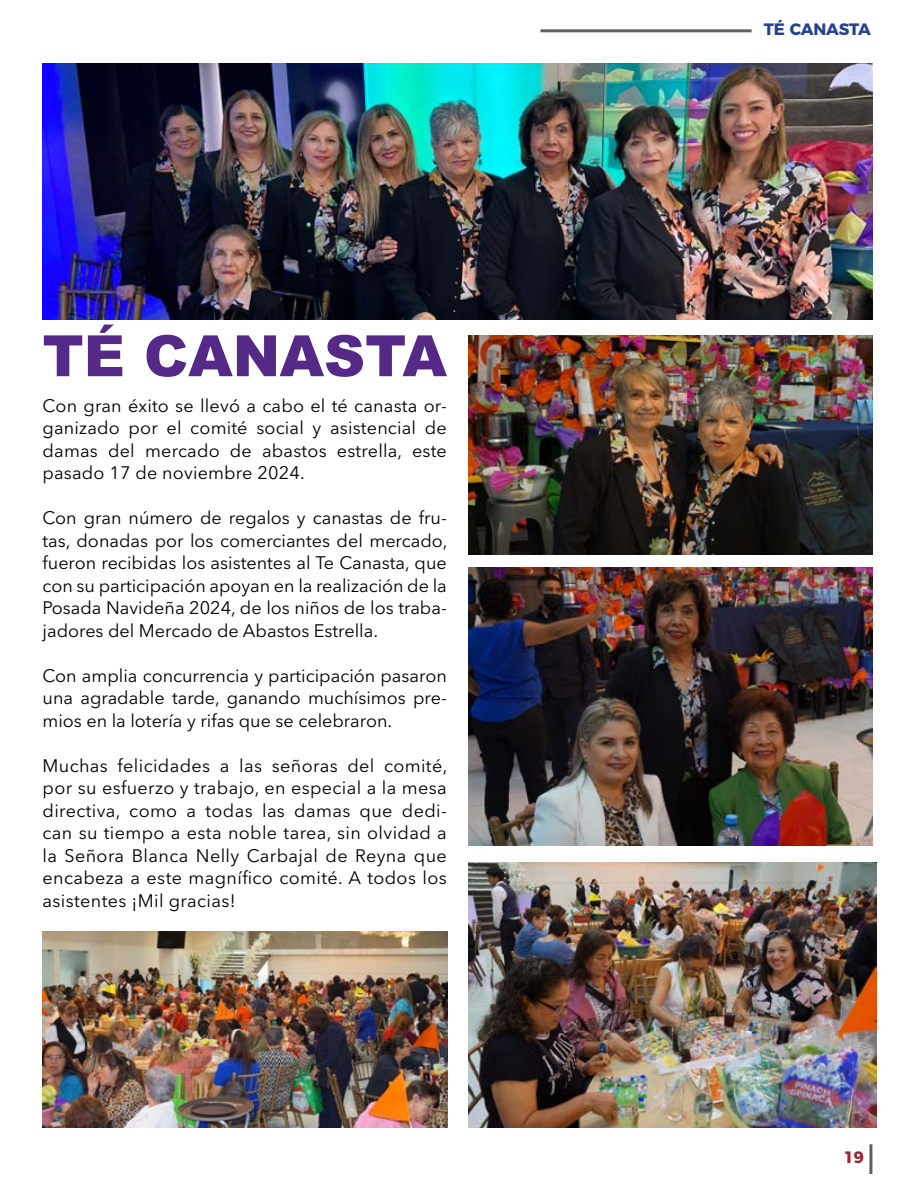
<style>
.page{position:relative;width:915px;height:1191px;background:#fff}
.page>*{position:absolute;margin:0;border:0;box-sizing:border-box;transform-origin:0 0}
.t1{font:900 57px "Arial";color:#552988}
.t2{font:18px/22.5px "Avenir Next LT Pro";color:#000;text-align:justify}
.t3{font:700 16.5px "Montserrat";letter-spacing:-.01em;color:#25408f}
.t4{font:700 16.5px "Montserrat";color:#9c2438}
</style>
<div class="page">
<hr style="left:869px;top:1144px;width:3px;height:30px;background:#000">
<svg style="left:540px;top:29px;width:211px;height:3px"></svg>
<img style="left:468px;top:335px;width:404px;height:220px">
<img style="left:42px;top:931px;width:405px;height:196px">
<img style="left:468px;top:567px;width:404px;height:278px">
<img style="left:468px;top:862px;width:408px;height:265px">
<img style="left:43px;top:64px;width:829px;height:255px">
<h1 class="t1" style="left:43px;top:314px;width:405px">TÉ CANASTA</h1>
<p class="t2" style="left:43px;top:394px;width:405px">Con gran éxito se llevó a cabo el té canasta or&shy;ganizado por el comité social y asistencial de damas del mercado de abastos estrella, este pasado 17 de noviembre 2024.</p>
<p class="t2" style="left:43px;top:506px;width:406px">Con gran número de regalos y canastas de fru&shy;tas, donadas por los comerciantes del mercado, fueron recibidas los asistentes al Te Canasta, que con su participación apoyan en la realización de la Posada Navideña 2024, de los niños de los traba&shy;jadores del Mercado de Abastos Estrella.</p>
<p class="t2" style="left:43px;top:664px;width:405px">Con amplia concurrencia y participación pasaron una agradable tarde, ganando muchísimos pre&shy;mios en la lotería y rifas que se celebraron.</p>
<p class="t2" style="left:43px;top:754px;width:406px">Muchas felicidades a las señoras del comité, por su esfuerzo y trabajo, en especial a la mesa directiva, como a todas las damas que dedi&shy;can su tiempo a esta noble tarea, sin olvidad a la Señora Blanca Nelly Carbajal de Reyna que encabeza a este magnífico comité. A todos los asistentes ¡Mil gracias!</p>
<p class="t3" style="left:763px;top:16px;width:108px">TÉ CANASTA</p>
<p class="t4" style="left:843px;top:1144px;width:22px">19</p>
</div>
